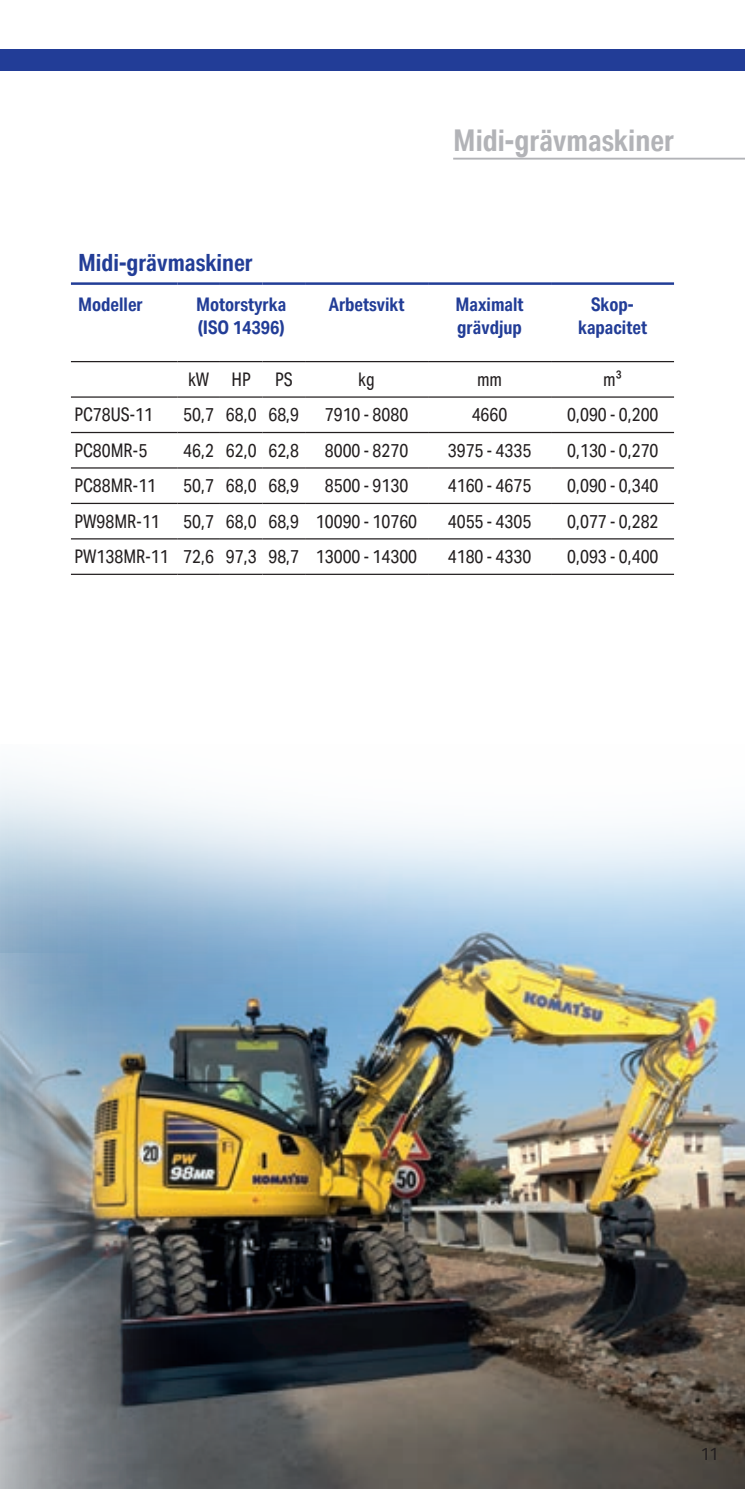
<style>
.page{position:relative;width:745px;height:1489px;background:#fff}
.page>*{position:absolute;margin:0;border:0;box-sizing:border-box;transform-origin:0 0}
.t1{font:700 30px "Aktiv Grotesk Cd";color:#b2b3b7}
.t2{font:700 23.75px "Aktiv Grotesk Cd";color:#223d97}
.t3{font:18.75px "Aktiv Grotesk Cd";color:#231f20;scale:.95 1}
.t4{font:700 18.75px/22.5px "Aktiv Grotesk Cd";color:#223d97}
.t5{font:17.5px "Aktiv Grotesk Cd";color:#231f20}
</style>
<div class="page">
<img style="left:223px;top:1062px;width:521px;height:426px">
<img style="left:223px;top:1016px;width:521px;height:46px">
<img style="left:0;top:1016px;width:223px;height:472px">
<img style="left:1px;top:777px;width:743px;height:239px">
<img style="left:0;top:248px;width:1px;height:814px">
<hr style="left:453px;top:158px;width:291px;height:2px;background:#b2b3b7">
<hr style="left:71px;top:361px;width:106px;height:1px;background:#231f20">
<hr style="left:177px;top:361px;width:43px;height:1px;background:#231f20">
<hr style="left:220px;top:361px;width:42px;height:1px;background:#231f20">
<hr style="left:262px;top:361px;width:43px;height:1px;background:#231f20">
<hr style="left:305px;top:361px;width:123px;height:1px;background:#231f20">
<hr style="left:428px;top:361px;width:122px;height:1px;background:#231f20">
<hr style="left:550px;top:361px;width:123px;height:1px;background:#231f20">
<hr style="left:71px;top:396px;width:106px;height:1px;background:#231f20">
<hr style="left:177px;top:396px;width:43px;height:1px;background:#231f20">
<hr style="left:220px;top:396px;width:42px;height:1px;background:#231f20">
<hr style="left:262px;top:396px;width:43px;height:1px;background:#231f20">
<hr style="left:305px;top:396px;width:123px;height:1px;background:#231f20">
<hr style="left:428px;top:396px;width:122px;height:1px;background:#231f20">
<hr style="left:550px;top:396px;width:123px;height:1px;background:#231f20">
<hr style="left:71px;top:432px;width:106px;height:1px;background:#231f20">
<hr style="left:177px;top:432px;width:43px;height:1px;background:#231f20">
<hr style="left:220px;top:432px;width:42px;height:1px;background:#231f20">
<hr style="left:262px;top:432px;width:43px;height:1px;background:#231f20">
<hr style="left:305px;top:432px;width:123px;height:1px;background:#231f20">
<hr style="left:428px;top:432px;width:122px;height:1px;background:#231f20">
<hr style="left:550px;top:432px;width:123px;height:1px;background:#231f20">
<hr style="left:71px;top:467px;width:106px;height:1px;background:#231f20">
<hr style="left:177px;top:467px;width:43px;height:1px;background:#231f20">
<hr style="left:220px;top:467px;width:42px;height:1px;background:#231f20">
<hr style="left:262px;top:467px;width:43px;height:1px;background:#231f20">
<hr style="left:305px;top:467px;width:123px;height:1px;background:#231f20">
<hr style="left:428px;top:467px;width:122px;height:1px;background:#231f20">
<hr style="left:550px;top:467px;width:123px;height:1px;background:#231f20">
<hr style="left:71px;top:503px;width:106px;height:1px;background:#231f20">
<hr style="left:177px;top:503px;width:43px;height:1px;background:#231f20">
<hr style="left:220px;top:503px;width:42px;height:1px;background:#231f20">
<hr style="left:262px;top:503px;width:43px;height:1px;background:#231f20">
<hr style="left:305px;top:503px;width:123px;height:1px;background:#231f20">
<hr style="left:428px;top:503px;width:122px;height:1px;background:#231f20">
<hr style="left:550px;top:503px;width:123px;height:1px;background:#231f20">
<hr style="left:71px;top:538px;width:106px;height:1px;background:#231f20">
<hr style="left:177px;top:538px;width:43px;height:1px;background:#231f20">
<hr style="left:220px;top:538px;width:42px;height:1px;background:#231f20">
<hr style="left:262px;top:538px;width:43px;height:1px;background:#231f20">
<hr style="left:305px;top:538px;width:123px;height:1px;background:#231f20">
<hr style="left:428px;top:538px;width:122px;height:1px;background:#231f20">
<hr style="left:550px;top:538px;width:123px;height:1px;background:#231f20">
<hr style="left:71px;top:573px;width:106px;height:2px;background:#231f20">
<hr style="left:177px;top:573px;width:43px;height:2px;background:#231f20">
<hr style="left:220px;top:573px;width:42px;height:2px;background:#231f20">
<hr style="left:262px;top:573px;width:43px;height:2px;background:#231f20">
<hr style="left:305px;top:573px;width:123px;height:2px;background:#231f20">
<hr style="left:428px;top:573px;width:122px;height:2px;background:#231f20">
<hr style="left:550px;top:573px;width:123px;height:2px;background:#231f20">
<hr style="left:71px;top:282px;width:106px;height:3px;background:#223d97">
<hr style="left:177px;top:282px;width:43px;height:3px;background:#223d97">
<hr style="left:220px;top:282px;width:42px;height:3px;background:#223d97">
<hr style="left:262px;top:282px;width:43px;height:3px;background:#223d97">
<hr style="left:305px;top:282px;width:123px;height:3px;background:#223d97">
<hr style="left:428px;top:282px;width:122px;height:3px;background:#223d97">
<hr style="left:550px;top:282px;width:123px;height:3px;background:#223d97">
<div style="left:0;top:50px;width:744px;height:21px;background:#223d97"></div>
<h1 class="t1" style="left:453px;top:123px;width:222px">Midi-grävmaskiner</h1>
<p class="t2" style="left:78px;top:249px;width:176px">Midi-grävmaskiner</p>
<p class="t4" style="left:78px;top:293px;width:66px">Modeller</p>
<p class="t4" style="left:196px;top:293px;width:92px">Motorstyrka (ISO 14396)</p>
<p class="t4" style="left:328px;top:293px;width:77px">Arbetsvikt</p>
<p class="t4" style="left:455px;top:293px;width:70px">Maximalt grävdjup</p>
<p class="t4" style="left:577px;top:293px;width:70px;text-align:center">Skop&shy;kapacitet</p>
<p class="t3" style="left:188px;top:368px;width:68px">kW HP</p>
<p class="t3" style="left:275px;top:368px;width:20px">PS</p>
<p class="t3" style="left:358px;top:368px;width:19px">kg</p>
<p class="t3" style="left:477px;top:368px;width:28px">mm</p>
<p class="t3" style="left:602px;top:368px;width:21px">m³</p>
<p class="t3" style="left:74px;top:404px;width:84px">PC78US-11</p>
<p class="t3" style="left:183px;top:404px;width:123px">50,7 68,0 68,9</p>
<p class="t3" style="left:324px;top:404px;width:89px">7910 - 8080</p>
<p class="t3" style="left:471px;top:404px;width:39px">4660</p>
<p class="t3" style="left:567px;top:404px;width:98px">0,090 - 0,200</p>
<p class="t3" style="left:74px;top:439px;width:78px">PC80MR-5</p>
<p class="t3" style="left:183px;top:439px;width:123px">46,2 62,0 62,8</p>
<p class="t3" style="left:324px;top:439px;width:89px">8000 - 8270</p>
<p class="t3" style="left:447px;top:439px;width:89px">3975 - 4335</p>
<p class="t3" style="left:567px;top:439px;width:98px">0,130 - 0,270</p>
<p class="t3" style="left:74px;top:475px;width:87px">PC88MR-11</p>
<p class="t3" style="left:183px;top:475px;width:123px">50,7 68,0 68,9</p>
<p class="t3" style="left:324px;top:475px;width:89px">8500 - 9130</p>
<p class="t3" style="left:447px;top:475px;width:89px">4160 - 4675</p>
<p class="t3" style="left:567px;top:475px;width:98px">0,090 - 0,340</p>
<p class="t3" style="left:74px;top:510px;width:362px">PW98MR-11 50,7 68,0 68,9 10090 - 10760</p>
<p class="t3" style="left:447px;top:510px;width:89px">4055 - 4305</p>
<p class="t3" style="left:567px;top:510px;width:98px">0,077 - 0,282</p>
<p class="t3" style="left:74px;top:546px;width:362px">PW138MR-11 72,6 97,3 98,7 13000 - 14300</p>
<p class="t3" style="left:447px;top:546px;width:89px">4180 - 4330</p>
<p class="t3" style="left:567px;top:546px;width:98px">0,093 - 0,400</p>
<p class="t5" style="left:700px;top:1443px;width:19px">11</p>
</div>
